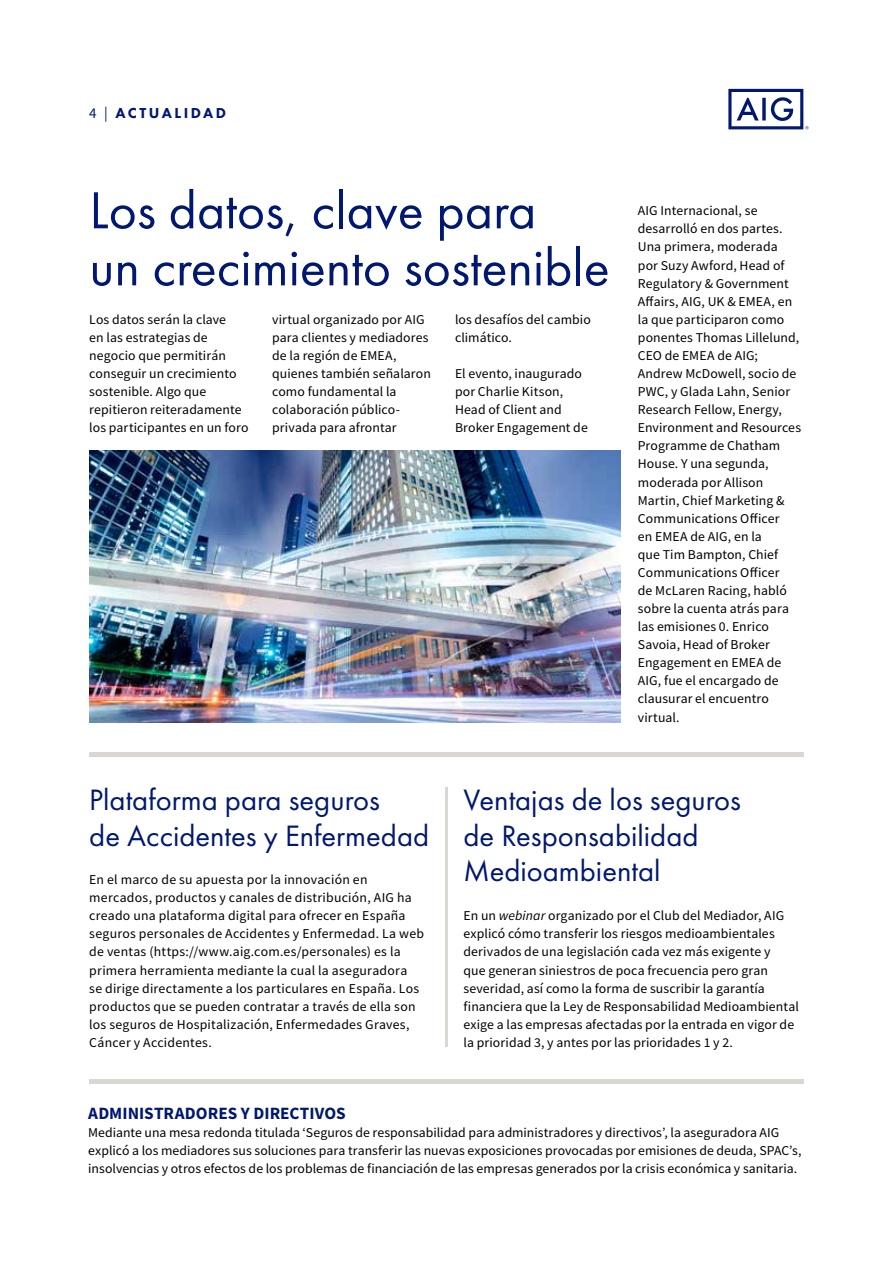
<style>
.page{position:relative;width:893px;height:1263px;background:#fff}
.page>*{position:absolute;margin:0;border:0;box-sizing:border-box;transform-origin:0 0}
.t1{font:54px/57px "Futura PT";color:#001871}
.t2{font:30.6px/35.5px "Futura PT";color:#001871}
.t3{font:700 17.25px "Source Sans Pro";color:#001871}
.t4{font:800 15px "Futura PT";letter-spacing:.165em;color:#001871}
.t5{font:13.5px/18.1px "Source Sans Pro";letter-spacing:.01em;color:#000}
.s1{font-family:"Source Sans Pro";font-weight:400}
.s2{font-style:italic}
</style>
<div class="page">
<svg style="left:728px;top:89px;width:80px;height:40px"></svg>
<hr style="left:89px;top:752px;width:715px;height:4px;background:#dad6d2">
<hr style="left:445px;top:787px;width:3px;height:260px;background:#b6ada5">
<img style="left:89px;top:450px;width:532px;height:272px">
<hr style="left:89px;top:1080px;width:715px;height:4px;background:#dad6d2">
<p class="t4" style="left:89px;top:103px;width:138px"><span class="s1">4 |</span> ACTUALIDAD</p>
<h1 class="t1" style="left:89px;top:182px;width:522px">Los datos, clave para<br>un crecimiento sostenible</h1>
<p class="t5" style="left:89px;top:310px;width:161px">Los datos serán la clave<br>en las estrategias de negocio que permitirán conseguir un crecimiento sostenible. Algo que repitieron reiteradamente los participantes en un foro</p>
<p class="t5" style="left:272px;top:310px;width:160px">virtual organizado por AIG para clientes y mediadores de la región de EMEA, quienes también señalaron como fundamental la colaboración público&shy;privada para afrontar</p>
<p class="t5" style="left:455px;top:310px;width:137px">los desafíos del cambio climático.</p>
<p class="t5" style="left:455px;top:364px;width:134px">El evento, inaugurado por Charlie Kitson,<br>Head of Client and<br>Broker Engagement de</p>
<p class="t5" style="left:638px;top:202px;width:165px">AIG Internacional, se desarrolló en dos partes.<br>Una primera, moderada por Suzy Awford, Head of<br>Regulatory &amp; Government<br>Affairs, AIG, UK &amp; EMEA, en la que participaron como ponentes Thomas Lillelund,<br>CEO de EMEA de AIG;<br>Andrew McDowell, socio de<br>PWC, y Glada Lahn, Senior<br>Research Fellow, Energy,<br>Environment and Resources<br>Programme de Chatham<br>House. Y una segunda, moderada por Allison<br>Martin, Chief Marketing &amp;<br>Communications Officer<br>en EMEA de AIG, en la<br>que Tim Bampton, Chief<br>Communications Officer<br>de McLaren Racing, habló sobre la cuenta atrás para las emisiones 0. Enrico<br>Savoia, Head of Broker<br>Engagement en EMEA de<br>AIG, fue el encargado de clausurar el encuentro virtual.</p>
<h2 class="t2" style="left:89px;top:781px;width:341px;line-height:36.6px">Plataforma para seguros<br>de Accidentes y Enfermedad</h2>
<p class="t5" style="left:89px;top:870px;width:336px">En el marco de su apuesta por la innovación en mercados, productos y canales de distribución, AIG ha creado una plataforma digital para ofrecer en España seguros personales de Accidentes y Enfermedad. La web de ventas (https://www.aig.com.es/personales) es la primera herramienta mediante la cual la aseguradora<br>se dirige directamente a los particulares en España. Los productos que se pueden contratar a través de ella son los seguros de Hospitalización, Enfermedades Graves, Cáncer y Accidentes.</p>
<h2 class="t2" style="left:463px;top:782px;width:279px">Ventajas de los seguros de Responsabilidad<br>Medioambiental</h2>
<p class="t5" style="left:463px;top:907px;width:337px">En un <span class="s2">webinar</span> organizado por el Club del Mediador, AIG explicó cómo transferir los riesgos medioambientales derivados de una legislación cada vez más exigente y<br>que generan siniestros de poca frecuencia pero gran severidad, así como la forma de suscribir la garantía financiera que la Ley de Responsabilidad Medioambiental exige a las empresas afectadas por la entrada en vigor de la prioridad 3, y antes por las prioridades 1 y 2.</p>
<p class="t3" style="left:88px;top:1102px;width:259px">ADMINISTRADORES Y DIRECTIVOS</p>
<p class="t5" style="left:88px;top:1123px;width:715px">Mediante una mesa redonda titulada ‘Seguros de responsabilidad para administradores y directivos’, la aseguradora AIG explicó a los mediadores sus soluciones para transferir las nuevas exposiciones provocadas por emisiones de deuda, SPAC’s, insolvencias y otros efectos de los problemas de financiación de las empresas generados por la crisis económica y sanitaria.</p>
</div>
